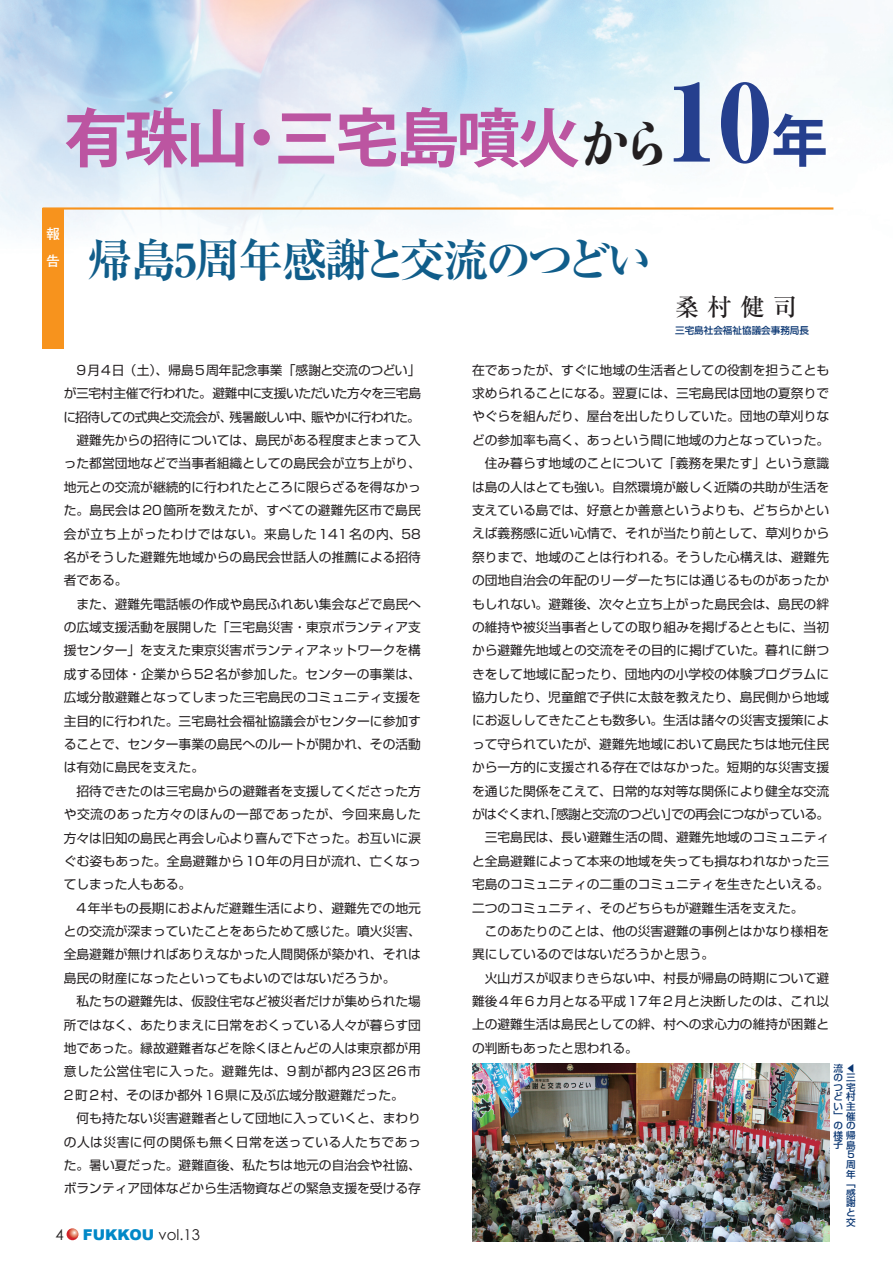
<style>
.page{position:relative;width:893px;height:1263px;background:#fff}
.page>*{position:absolute;margin:0;border:0;box-sizing:border-box;transform-origin:0 0}
.t1{font:700 63.75px "Koz Go Std";letter-spacing:-.05em;color:#bc55a1}
.t2{font:700 45.75px "Ryumin Pro";letter-spacing:-.05em;color:#105d8a}
.t3{font:500 24.45px "Ryumin Pro";color:#231f20}
.t4{font:900 14.85px "Arial";color:#0088c7}
.t5{font:14.85px "Century Gothic";color:#231f20}
.t6{font:700 13.8px/27.6px "Futo Go B101 Pro";color:#fff}
.t7{font:12.75px "Shin Go Pro";color:#231f20}
.t8{font:12.75px "Shin Go Pro";letter-spacing:-.05em;color:#231f20}
.t9{font:12.75px "Shin Go Pro";letter-spacing:.04em;color:#231f20}
.t10{font:12.75px "Shin Go Pro";letter-spacing:-.035em;color:#231f20}
.t11{font:12.75px "Shin Go Pro";letter-spacing:.05em;color:#231f20}
.t12{font:12.75px "Shin Go Pro";letter-spacing:.035em;color:#231f20}
.t13{font:500 9.6px/9.6px "Shin Go Pro";color:#0a3672;text-align:right}
.s1{font-family:"Yutuki Sh Ka E";font-weight:400;font-size:48.9px;color:#231f20}
.s2{font-family:"Ryumin Pro";font-weight:800;font-size:106.35px;color:#253f8e}
.s3{font-size:56.4px;color:#253f8e}
.s4{font-family:"Century Gothic";font-weight:400;color:#231f20}
</style>
<div class="page">
<img style="left:0;top:0;width:893px;height:272px">
<div style="left:43px;top:208px;width:21px;height:141px;background:#f7931d"></div>
<hr style="left:43px;top:207px;width:790px;height:3px;background:#f7931d">
<svg style="left:67px;top:1228px;width:11px;height:12px"></svg>
<img style="left:472px;top:1063px;width:357px;height:179px">
<h1 class="t1" style="left:64px;top:97px;width:765px">有珠山・三宅島噴火<span class="s1">から</span><span class="s2">10</span><span class="s3">年</span></h1>
<p class="t6" style="left:46px;top:218px;width:15px">報告</p>
<h2 class="t2" style="left:87px;top:224px;width:567px">帰島5周年感謝と交流のつどい</h2>
<h3 class="t3" style="left:675px;top:287px;width:124px">桑 村 健 司</h3>
<p class="t13" style="left:675px;top:324px;width:135px">三宅島社会福祉協議会事務局長</p>
<p class="t7" style="left:77px;top:359px;width:345px">9月4日（土）、帰島5周年記念事業「感謝と交流のつどい」</p>
<p class="t10" style="left:64px;top:383px;width:359px">が三宅村主催で行われた。避難中に支援いただいた方々を三宅島</p>
<p class="t8" style="left:63px;top:406px;width:358px">に招待しての式典と交流会が、残暑厳しい中、賑やかに行われた。</p>
<p class="t7" style="left:77px;top:430px;width:346px">避難先からの招待については、島民がある程度まとまって入</p>
<p class="t7" style="left:64px;top:453px;width:359px">った都営団地などで当事者組織としての島民会が立ち上がり、</p>
<p class="t7" style="left:64px;top:476px;width:359px">地元との交流が継続的に行われたところに限らざるを得なかっ</p>
<p class="t7" style="left:64px;top:500px;width:359px">た。島民会は20箇所を数えたが、すべての避難先区市で島民</p>
<p class="t11" style="left:64px;top:523px;width:359px">会が立ち上がったわけではない。来島した141名の内、58</p>
<p class="t7" style="left:64px;top:547px;width:359px">名がそうした避難先地域からの島民会世話人の推薦による招待</p>
<p class="t7" style="left:64px;top:570px;width:65px">者である。</p>
<p class="t7" style="left:77px;top:593px;width:346px">また、避難先電話帳の作成や島民ふれあい集会などで島民へ</p>
<p class="t7" style="left:64px;top:617px;width:359px">の広域支援活動を展開した「三宅島災害・東京ボランティア支</p>
<p class="t7" style="left:64px;top:640px;width:359px">援センター」を支えた東京災害ボランティアネットワークを構</p>
<p class="t7" style="left:64px;top:663px;width:359px">成する団体・企業から52名が参加した。センターの事業は、</p>
<p class="t7" style="left:64px;top:687px;width:359px">広域分散避難となってしまった三宅島民のコミュニティ支援を</p>
<p class="t7" style="left:64px;top:710px;width:359px">主目的に行われた。三宅島社会福祉協議会がセンターに参加す</p>
<p class="t7" style="left:64px;top:734px;width:359px">ることで、センター事業の島民へのルートが開かれ、その活動</p>
<p class="t7" style="left:64px;top:757px;width:142px">は有効に島民を支えた。</p>
<p class="t7" style="left:77px;top:780px;width:346px">招待できたのは三宅島からの避難者を支援してくださった方</p>
<p class="t9" style="left:64px;top:804px;width:359px">や交流のあった方々のほんの一部であったが、今回来島した</p>
<p class="t7" style="left:64px;top:827px;width:359px">方々は旧知の島民と再会し心より喜んで下さった。お互いに涙</p>
<p class="t7" style="left:64px;top:850px;width:359px">ぐむ姿もあった。全島避難から10年の月日が流れ、亡くなっ</p>
<p class="t7" style="left:64px;top:874px;width:129px">てしまった人もある。</p>
<p class="t7" style="left:77px;top:897px;width:346px">4年半もの長期におよんだ避難生活により、避難先での地元</p>
<p class="t7" style="left:64px;top:921px;width:359px">との交流が深まっていたことをあらためて感じた。噴火災害、</p>
<p class="t7" style="left:64px;top:944px;width:359px">全島避難が無ければありえなかった人間関係が築かれ、それは</p>
<p class="t7" style="left:64px;top:967px;width:333px">島民の財産になったといってもよいのではないだろうか。</p>
<p class="t7" style="left:77px;top:991px;width:346px">私たちの避難先は、仮設住宅など被災者だけが集められた場</p>
<p class="t7" style="left:64px;top:1014px;width:359px">所ではなく、あたりまえに日常をおくっている人々が暮らす団</p>
<p class="t7" style="left:64px;top:1038px;width:359px">地であった。縁故避難者などを除くほとんどの人は東京都が用</p>
<p class="t12" style="left:64px;top:1061px;width:359px">意した公営住宅に入った。避難先は、9割が都内23区26市</p>
<p class="t7" style="left:64px;top:1084px;width:342px">2町2村、そのほか都外16県に及ぶ広域分散避難だった。</p>
<p class="t7" style="left:77px;top:1108px;width:346px">何も持たない災害避難者として団地に入っていくと、まわり</p>
<p class="t9" style="left:64px;top:1131px;width:359px">の人は災害に何の関係も無く日常を送っている人たちであっ</p>
<p class="t7" style="left:64px;top:1154px;width:359px">た。暑い夏だった。避難直後、私たちは地元の自治会や社協、</p>
<p class="t7" style="left:64px;top:1178px;width:359px">ボランティア団体などから生活物資などの緊急支援を受ける存</p>
<p class="t5" style="left:56px;top:1225px;width:10px">4</p>
<p class="t4" style="left:83px;top:1223px;width:119px">FUKKOU <span class="s4">vol.13</span></p>
<p class="t7" style="left:472px;top:359px;width:359px">在であったが、すぐに地域の生活者としての役割を担うことも</p>
<p class="t7" style="left:472px;top:383px;width:359px">求められることになる。翌夏には、三宅島民は団地の夏祭りで</p>
<p class="t7" style="left:472px;top:406px;width:359px">やぐらを組んだり、屋台を出したりしていた。団地の草刈りな</p>
<p class="t7" style="left:472px;top:429px;width:359px">どの参加率も高く、あっという間に地域の力となっていった。</p>
<p class="t7" style="left:485px;top:453px;width:346px">住み暮らす地域のことについて「義務を果たす」という意識</p>
<p class="t7" style="left:472px;top:476px;width:359px">は島の人はとても強い。自然環境が厳しく近隣の共助が生活を</p>
<p class="t7" style="left:472px;top:500px;width:359px">支えている島では、好意とか善意というよりも、どちらかとい</p>
<p class="t7" style="left:472px;top:523px;width:359px">えば義務感に近い心情で、それが当たり前として、草刈りから</p>
<p class="t7" style="left:472px;top:546px;width:359px">祭りまで、地域のことは行われる。そうした心構えは、避難先</p>
<p class="t7" style="left:472px;top:570px;width:359px">の団地自治会の年配のリーダーたちには通じるものがあったか</p>
<p class="t7" style="left:472px;top:593px;width:359px">もしれない。避難後、次々と立ち上がった島民会は、島民の絆</p>
<p class="t7" style="left:472px;top:616px;width:359px">の維持や被災当事者としての取り組みを掲げるとともに、当初</p>
<p class="t7" style="left:472px;top:640px;width:359px">から避難先地域との交流をその目的に掲げていた。暮れに餅つ</p>
<p class="t7" style="left:472px;top:663px;width:359px">きをして地域に配ったり、団地内の小学校の体験プログラムに</p>
<p class="t7" style="left:472px;top:687px;width:359px">協力したり、児童館で子供に太鼓を教えたり、島民側から地域</p>
<p class="t7" style="left:472px;top:710px;width:359px">にお返ししてきたことも数多い。生活は諸々の災害支援策によ</p>
<p class="t7" style="left:472px;top:733px;width:359px">って守られていたが、避難先地域において島民たちは地元住民</p>
<p class="t7" style="left:472px;top:757px;width:359px">から一方的に支援される存在ではなかった。短期的な災害支援</p>
<p class="t7" style="left:472px;top:780px;width:359px">を通じた関係をこえて、日常的な対等な関係により健全な交流</p>
<p class="t8" style="left:472px;top:804px;width:359px">がはぐくまれ、「感謝と交流のつどい」での再会につながっている。</p>
<p class="t7" style="left:485px;top:827px;width:346px">三宅島民は、長い避難生活の間、避難先地域のコミュニティ</p>
<p class="t7" style="left:472px;top:850px;width:359px">と全島避難によって本来の地域を失っても損なわれなかった三</p>
<p class="t7" style="left:472px;top:874px;width:359px">宅島のコミュニティの二重のコミュニティを生きたといえる。</p>
<p class="t7" style="left:472px;top:897px;width:333px">二つのコミュニティ、そのどちらもが避難生活を支えた。</p>
<p class="t7" style="left:485px;top:920px;width:346px">このあたりのことは、他の災害避難の事例とはかなり様相を</p>
<p class="t7" style="left:472px;top:944px;width:244px">異にしているのではないだろうかと思う。</p>
<p class="t7" style="left:485px;top:967px;width:346px">火山ガスが収まりきらない中、村長が帰島の時期について避</p>
<p class="t7" style="left:472px;top:991px;width:359px">難後4年6カ月となる平成17年2月と決断したのは、これ以</p>
<p class="t7" style="left:472px;top:1014px;width:359px">上の避難生活は島民としての絆、村への求心力の維持が困難と</p>
<p class="t7" style="left:472px;top:1037px;width:167px">の判断もあったと思われる。</p>
<p class="t13" style="left:833px;top:1062px;width:24px">流 ◀の三つ宅ど村い主」催のの様帰子島<br>5<br>周<br>年<br>「<br>感<br>謝<br>と<br>交</p>
</div>
